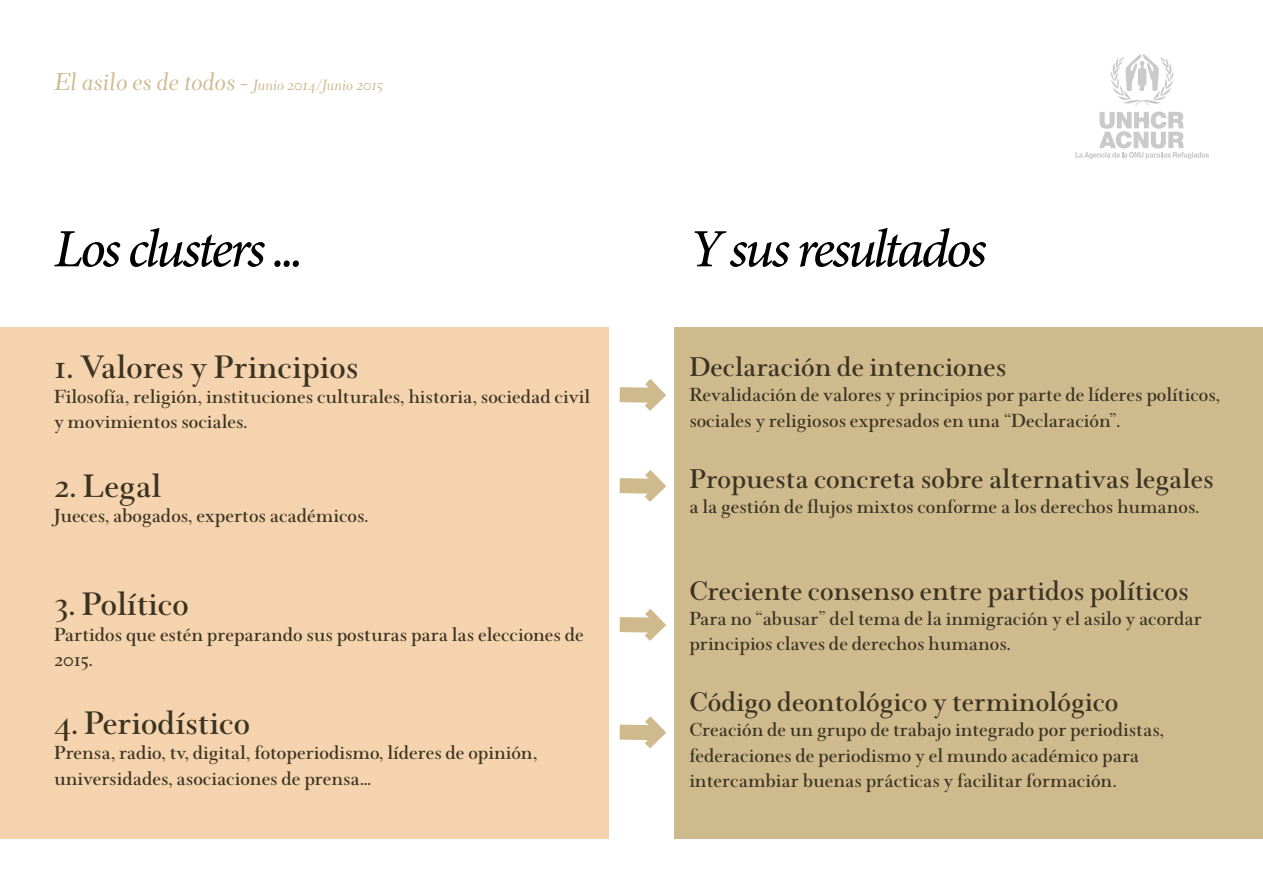
<style>
.page{position:relative;width:1263px;height:893px;background:#fff}
.page>*{position:absolute;margin:0;border:0;box-sizing:border-box;transform-origin:0 0}
.t1{font:italic 500 54px "Minion Pro";letter-spacing:-.06em;color:#000}
.t2{font:600 36px "Wessex";color:#3b3322}
.t3{font:600 30px "Wessex";color:#3b3322}
.t4{font:600 21px/25.2px "Wessex";color:#3b3322}
.t5{font:italic 16.5px "Wessex";color:#cfba8e}
.s1{font-size:27px}
</style>
<div class="page">
<svg style="left:1075px;top:54px;width:134px;height:105px"></svg>
<div style="left:674px;top:327px;width:589px;height:512px;background:#cfba8e"></div>
<div style="left:0;top:327px;width:608px;height:512px;background:#f5d3ae"></div>
<svg style="left:608px;top:371px;width:58px;height:48px"></svg>
<svg style="left:608px;top:462px;width:58px;height:48px"></svg>
<svg style="left:608px;top:601px;width:58px;height:48px"></svg>
<svg style="left:608px;top:708px;width:58px;height:48px"></svg>
<p class="t5" style="left:54px;top:77px;width:330px"><span class="s1">El asilo es de todos -</span> Junio 2014/Junio 2015</p>
<h1 class="t1" style="left:54px;top:212px;width:251px">Los clusters ...</h1>
<h1 class="t1" style="left:689px;top:212px;width:299px">Y sus resultados</h1>
<h2 class="t2" style="left:54px;top:348px;width:306px">1. Valores y Principios</h2>
<p class="t4" style="left:54px;top:384px;width:538px">Filosofía, religión, instituciones culturales, historia, sociedad civil y movimientos sociales.</p>
<h2 class="t2" style="left:54px;top:466px;width:109px">2. Legal</h2>
<p class="t4" style="left:54px;top:503px;width:316px">Jueces, abogados, expertos académicos.</p>
<h2 class="t2" style="left:54px;top:585px;width:136px">3. Político</h2>
<p class="t4" style="left:54px;top:622px;width:531px">Partidos que estén preparando sus posturas para las elecciones de<br>2015.</p>
<h2 class="t2" style="left:54px;top:704px;width:198px">4. Periodístico</h2>
<p class="t4" style="left:54px;top:741px;width:485px">Prensa, radio, tv, digital, fotoperiodismo, líderes de opinión, universidades, asociaciones de prensa…</p>
<h3 class="t3" style="left:689px;top:351px;width:319px">Declaración de intenciones</h3>
<p class="t4" style="left:689px;top:383px;width:532px">Revalidación de valores y principios por parte de líderes políticos, sociales y religiosos expresados en una “Declaración”.</p>
<h3 class="t3" style="left:689px;top:463px;width:526px">Propuesta concreta sobre alternativas legales</h3>
<p class="t4" style="left:689px;top:494px;width:511px">a la gestión de flujos mixtos conforme a los derechos humanos.</p>
<h3 class="t3" style="left:689px;top:574px;width:501px">Creciente consenso entre partidos políticos</h3>
<p class="t4" style="left:689px;top:606px;width:514px">Para no “abusar” del tema de la inmigración y el asilo y acordar principios claves de derechos humanos.</p>
<h3 class="t3" style="left:689px;top:686px;width:431px">Código deontológico y terminológico</h3>
<p class="t4" style="left:689px;top:717px;width:476px">Creación de un grupo de trabajo integrado por periodistas, federaciones de periodismo y el mundo académico para intercambiar buenas prácticas y facilitar formación.</p>
</div>
